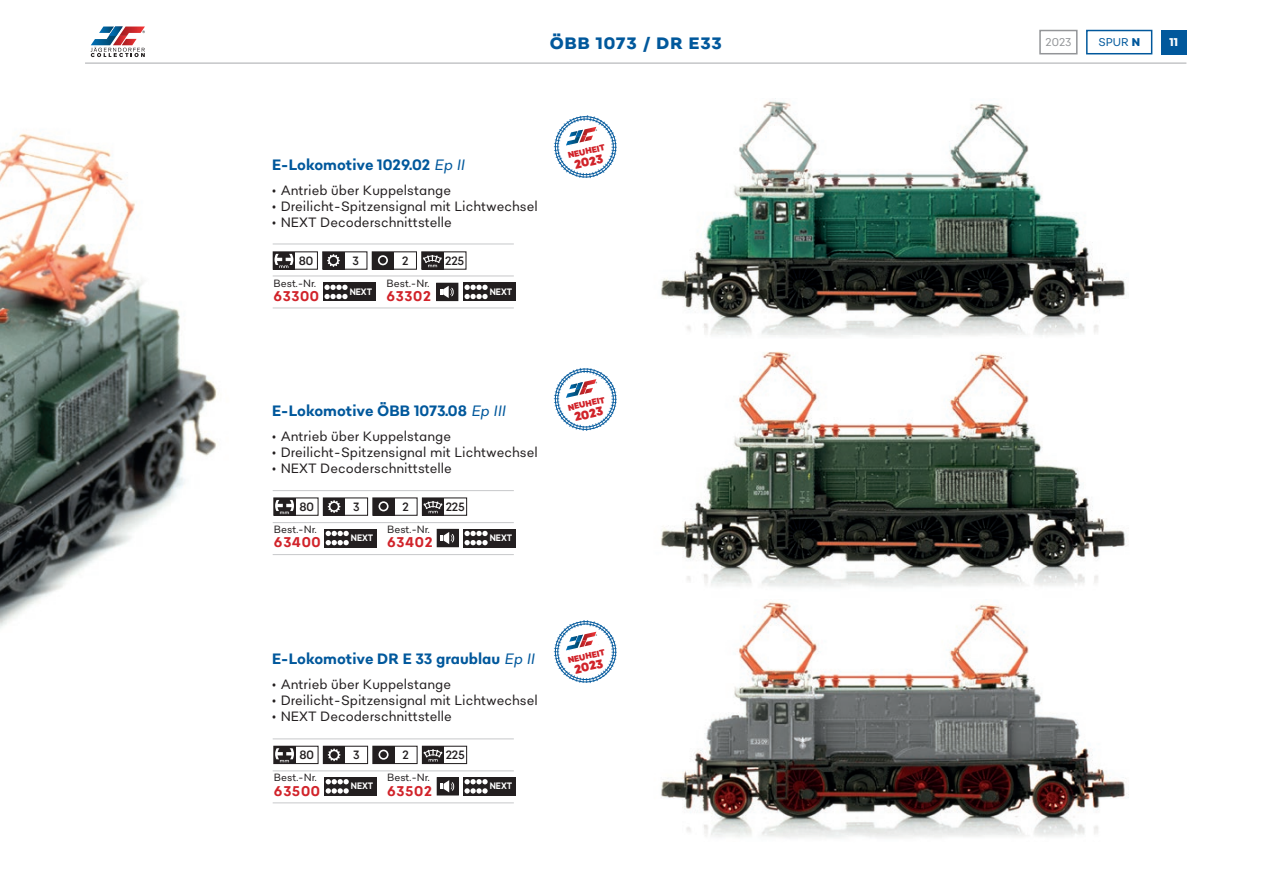
<style>
.page{position:relative;width:1263px;height:893px;background:#fff}
.page>*{position:absolute;margin:0;border:0;box-sizing:border-box;transform-origin:0 0}
.t1{font:800 16.5px "Sonny Gothic";letter-spacing:.06em;color:#01589c}
.t2{font:700 15px "Sonny Gothic Condensed";color:#01589c}
.t3{font:700 14.1px "Sonny Gothic Condensed";letter-spacing:.05em;color:#d1232a}
.t4{font:13.5px "Sonny Gothic Condensed";color:#231f20}
.t5{font:900 12.15px "Sonny Gothic Condensed";color:#d1232a}
.t6{font:12px "Sonny Gothic";letter-spacing:-.02em;color:#231f20;scale:.9 1}
.t7{font:11.25px "Sonny Gothic Condensed";color:#01589c}
.t8{font:11.25px "Sonny Gothic Condensed";color:#939598}
.t9{font:800 11.25px "Sonny Gothic Condensed";color:#fff}
.t10{font:10.5px "Sonny Gothic Condensed";color:#231f20}
.t11{font:700 9.3px "Sonny Gothic";color:#fff;scale:.85 1}
.t12{font:900 8.55px "Sonny Gothic Condensed";color:#d1232a}
.s1{font-weight:400;font-style:italic}
.s2{font-weight:800}
</style>
<div class="page">
<img style="left:0;top:62px;width:387px;height:742px">
<img style="left:495px;top:101px;width:631px;height:235px">
<img style="left:495px;top:352px;width:634px;height:486px">
<hr style="left:85px;top:63px;width:1101px;height:1px;background:#a8a9ad">
<div style="left:1161px;top:30px;width:25px;height:24px;background:#01589c"></div>
<div style="left:1086px;top:30px;width:66px;height:24px;border:2px solid #01589c"></div>
<div style="left:1039px;top:30px;width:38px;height:24px;border:2px solid #939598"></div>
<svg style="left:90px;top:26px;width:55px;height:32px"></svg>
<div style="left:437px;top:283px;width:21px;height:18px;background:#231f20"></div>
<div style="left:436px;top:283px;width:22px;height:18px;border:1px solid #231f20"></div>
<svg style="left:440px;top:286px;width:14px;height:12px"></svg>
<div style="left:437px;top:529px;width:21px;height:18px;background:#231f20"></div>
<div style="left:437px;top:529px;width:22px;height:18px;border:1px solid #231f20"></div>
<svg style="left:440px;top:532px;width:14px;height:12px"></svg>
<div style="left:323px;top:252px;width:44px;height:17px;background:#fff"></div>
<div style="left:323px;top:252px;width:22px;height:17px;background:#231f20"></div>
<div style="left:322px;top:251px;width:45px;height:19px;border:1px solid #231f20"></div>
<svg style="left:327px;top:254px;width:13px;height:13px"></svg>
<div style="left:273px;top:252px;width:44px;height:17px;background:#fff"></div>
<svg style="left:275px;top:253px;width:20px;height:15px"></svg>
<div style="left:273px;top:251px;width:45px;height:19px;border:1px solid #231f20"></div>
<svg style="left:274px;top:254px;width:19px;height:14px"></svg>
<div style="left:422px;top:252px;width:22px;height:17px;background:#231f20"></div>
<div style="left:421px;top:251px;width:45px;height:19px;border:1px solid #231f20"></div>
<svg style="left:423px;top:255px;width:19px;height:12px"></svg>
<svg style="left:463px;top:283px;width:27px;height:18px"></svg>
<div style="left:490px;top:283px;width:25px;height:18px;background:#231f20"></div>
<svg style="left:464px;top:285px;width:24px;height:14px"></svg>
<div style="left:372px;top:252px;width:22px;height:17px;background:#231f20"></div>
<div style="left:372px;top:251px;width:45px;height:19px;border:1px solid #231f20"></div>
<svg style="left:378px;top:255px;width:10px;height:10px"></svg>
<svg style="left:463px;top:529px;width:27px;height:18px"></svg>
<div style="left:490px;top:529px;width:25px;height:18px;background:#231f20"></div>
<svg style="left:464px;top:531px;width:24px;height:14px"></svg>
<div style="left:323px;top:498px;width:45px;height:17px;background:#fff"></div>
<div style="left:323px;top:498px;width:22px;height:17px;background:#231f20"></div>
<div style="left:323px;top:497px;width:45px;height:19px;border:1px solid #231f20"></div>
<svg style="left:328px;top:500px;width:12px;height:13px"></svg>
<div style="left:274px;top:498px;width:44px;height:17px;background:#fff"></div>
<div style="left:274px;top:498px;width:22px;height:17px;background:#231f20"></div>
<div style="left:273px;top:497px;width:46px;height:19px;border:1px solid #231f20"></div>
<svg style="left:275px;top:500px;width:19px;height:14px"></svg>
<div style="left:422px;top:498px;width:22px;height:17px;background:#231f20"></div>
<div style="left:422px;top:497px;width:45px;height:19px;border:1px solid #231f20"></div>
<svg style="left:423px;top:501px;width:19px;height:12px"></svg>
<div style="left:373px;top:498px;width:22px;height:17px;background:#231f20"></div>
<div style="left:372px;top:497px;width:46px;height:19px;border:1px solid #231f20"></div>
<svg style="left:378px;top:501px;width:11px;height:10px"></svg>
<svg style="left:324px;top:529px;width:27px;height:18px"></svg>
<div style="left:351px;top:529px;width:25px;height:18px;background:#231f20"></div>
<svg style="left:326px;top:531px;width:23px;height:14px"></svg>
<svg style="left:323px;top:283px;width:27px;height:18px"></svg>
<div style="left:350px;top:283px;width:25px;height:18px;background:#231f20"></div>
<svg style="left:324px;top:285px;width:24px;height:14px"></svg>
<hr style="left:273px;top:244px;width:241px;height:1px;background:#c7c8ca">
<hr style="left:273px;top:276px;width:241px;height:1px;background:#c7c8ca">
<hr style="left:273px;top:308px;width:241px;height:1px;background:#c7c8ca">
<hr style="left:273px;top:490px;width:241px;height:1px;background:#c7c8ca">
<hr style="left:273px;top:522px;width:241px;height:1px;background:#c7c8ca">
<hr style="left:273px;top:554px;width:241px;height:1px;background:#c7c8ca">
<div style="left:437px;top:778px;width:21px;height:17px;background:#231f20"></div>
<div style="left:437px;top:777px;width:22px;height:18px;border:1px solid #231f20"></div>
<svg style="left:440px;top:780px;width:14px;height:12px"></svg>
<div style="left:463px;top:777px;width:52px;height:18px;background:#231f20"></div>
<svg style="left:464px;top:779px;width:24px;height:15px"></svg>
<div style="left:323px;top:746px;width:45px;height:18px;background:#fff"></div>
<div style="left:323px;top:746px;width:22px;height:18px;background:#231f20"></div>
<div style="left:323px;top:746px;width:45px;height:18px;border:1px solid #231f20"></div>
<svg style="left:328px;top:749px;width:12px;height:12px"></svg>
<div style="left:274px;top:746px;width:44px;height:18px;background:#fff"></div>
<div style="left:274px;top:746px;width:22px;height:18px;background:#231f20"></div>
<div style="left:273px;top:746px;width:46px;height:18px;border:1px solid #231f20"></div>
<svg style="left:275px;top:748px;width:19px;height:14px"></svg>
<div style="left:422px;top:746px;width:22px;height:18px;background:#231f20"></div>
<div style="left:422px;top:746px;width:45px;height:18px;border:1px solid #231f20"></div>
<svg style="left:423px;top:749px;width:19px;height:13px"></svg>
<div style="left:373px;top:746px;width:22px;height:17px;background:#231f20"></div>
<div style="left:372px;top:746px;width:46px;height:18px;border:1px solid #231f20"></div>
<svg style="left:378px;top:750px;width:11px;height:10px"></svg>
<div style="left:324px;top:777px;width:52px;height:18px;background:#231f20"></div>
<svg style="left:326px;top:779px;width:23px;height:15px"></svg>
<hr style="left:273px;top:738px;width:241px;height:1px;background:#c7c8ca">
<hr style="left:273px;top:770px;width:241px;height:1px;background:#c7c8ca">
<hr style="left:273px;top:802px;width:241px;height:1px;background:#c7c8ca">
<svg style="left:554px;top:116px;width:63px;height:62px"></svg>
<svg style="left:554px;top:368px;width:63px;height:62px"></svg>
<svg style="left:554px;top:620px;width:63px;height:63px"></svg>
<p class="t1" style="left:550px;top:33px;width:174px">ÖBB 1073 / DR E33</p>
<p class="t2" style="left:272px;top:155px;width:194px">E-Lokomotive 1029.02 <span class="s1">Ep II</span></p>
<p class="t4" style="left:272px;top:181px;width:180px">• Antrieb über Kuppelstange</p>
<p class="t4" style="left:272px;top:197px;width:267px">• Dreilicht-Spitzensignal mit Lichtwechsel</p>
<p class="t4" style="left:272px;top:214px;width:181px">• NEXT Decoderschnittstelle</p>
<p class="t6" style="left:299px;top:253px;width:18px">80</p>
<p class="t6" style="left:352px;top:253px;width:9px">3</p>
<p class="t6" style="left:445px;top:253px;width:23px">225</p>
<p class="t6" style="left:402px;top:253px;width:9px">2</p>
<p class="t10" style="left:273px;top:277px;width:44px">Best.-Nr.</p>
<p class="t3" style="left:273px;top:287px;width:47px">63300</p>
<p class="t11" style="left:350px;top:286px;width:28px">NEXT</p>
<p class="t10" style="left:387px;top:277px;width:44px">Best.-Nr.</p>
<p class="t3" style="left:387px;top:287px;width:46px">63302</p>
<p class="t11" style="left:490px;top:286px;width:28px">NEXT</p>
<p class="t12" style="left:567px;top:150px;width:39px;rotate:-13deg">NEUHEIT</p>
<p class="t5" style="left:573px;top:157px;width:31px;rotate:-12deg">2023</p>
<p class="t2" style="left:272px;top:401px;width:235px">E-Lokomotive ÖBB 1073.08 <span class="s1">Ep III</span></p>
<p class="t4" style="left:272px;top:427px;width:180px">• Antrieb über Kuppelstange</p>
<p class="t4" style="left:272px;top:443px;width:267px">• Dreilicht-Spitzensignal mit Lichtwechsel</p>
<p class="t4" style="left:272px;top:460px;width:181px">• NEXT Decoderschnittstelle</p>
<p class="t6" style="left:300px;top:499px;width:18px">80</p>
<p class="t6" style="left:353px;top:499px;width:9px">3</p>
<p class="t6" style="left:403px;top:499px;width:9px">2</p>
<p class="t6" style="left:446px;top:499px;width:23px">225</p>
<p class="t11" style="left:351px;top:532px;width:28px">NEXT</p>
<p class="t10" style="left:274px;top:523px;width:44px">Best.-Nr.</p>
<p class="t3" style="left:274px;top:533px;width:48px">63400</p>
<p class="t10" style="left:387px;top:523px;width:44px">Best.-Nr.</p>
<p class="t3" style="left:387px;top:533px;width:47px">63402</p>
<p class="t11" style="left:490px;top:532px;width:28px">NEXT</p>
<p class="t12" style="left:567px;top:402px;width:39px;rotate:-13deg">NEUHEIT</p>
<p class="t5" style="left:573px;top:409px;width:31px;rotate:-12deg">2023</p>
<p class="t2" style="left:272px;top:649px;width:264px">E-Lokomotive DR E 33 graublau <span class="s1">Ep II</span></p>
<p class="t4" style="left:272px;top:676px;width:180px">• Antrieb über Kuppelstange</p>
<p class="t4" style="left:272px;top:692px;width:267px">• Dreilicht-Spitzensignal mit Lichtwechsel</p>
<p class="t4" style="left:272px;top:708px;width:181px">• NEXT Decoderschnittstelle</p>
<p class="t6" style="left:300px;top:747px;width:18px">80</p>
<p class="t6" style="left:353px;top:747px;width:9px">3</p>
<p class="t6" style="left:403px;top:747px;width:9px">2</p>
<p class="t6" style="left:446px;top:747px;width:23px">225</p>
<p class="t11" style="left:351px;top:780px;width:28px">NEXT</p>
<p class="t10" style="left:274px;top:771px;width:44px">Best.-Nr.</p>
<p class="t3" style="left:274px;top:781px;width:48px">63500</p>
<p class="t10" style="left:387px;top:771px;width:44px">Best.-Nr.</p>
<p class="t3" style="left:387px;top:781px;width:46px">63502</p>
<p class="t11" style="left:490px;top:780px;width:28px">NEXT</p>
<p class="t12" style="left:567px;top:655px;width:39px;rotate:-13deg">NEUHEIT</p>
<p class="t5" style="left:573px;top:661px;width:31px;rotate:-12deg">2023</p>
<p class="t8" style="left:1045px;top:35px;width:27px">2023</p>
<p class="t7" style="left:1098px;top:35px;width:43px">SPUR <span class="s2">N</span></p>
<p class="t9" style="left:1169px;top:35px;width:10px">11</p>
</div>
